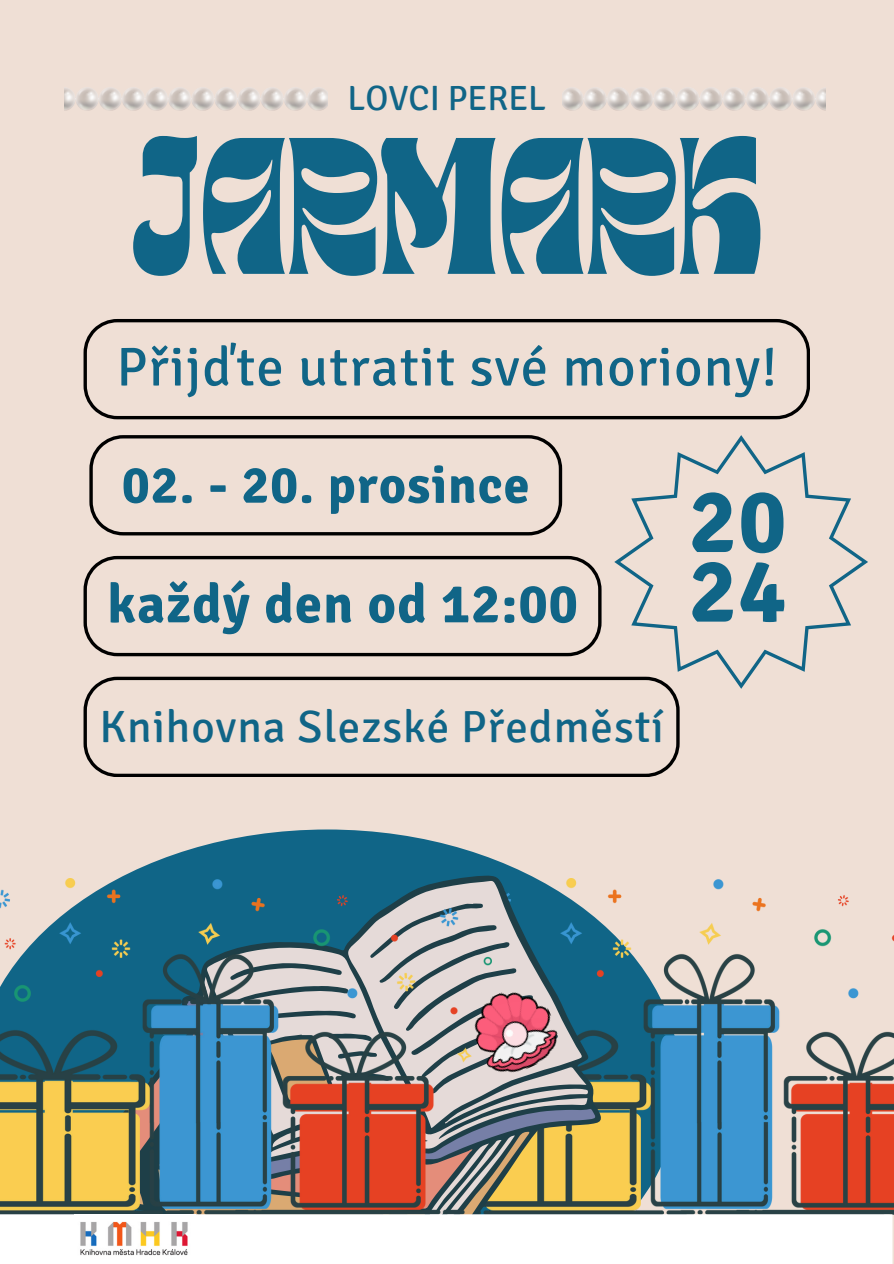
<style>
.page{position:relative;width:894px;height:1264px;background:#fff}
.page>*{position:absolute;margin:0;border:0;box-sizing:border-box;transform-origin:0 0}
.t1{font:135.75px "TANMOONLIGHT DISPLAY";color:#106587}
.t2{font:700 89.7px/69.6px "Signika";color:#106587}
.t3{font:54.6px "Signika";letter-spacing:.02em;color:#106587}
.t4{font:700 54.6px "Signika";letter-spacing:.02em;color:#106587}
.t5{font:700 52.05px "Signika";letter-spacing:.02em;color:#106587}
.t6{font:45px "Signika";letter-spacing:.02em;color:#106587}
.t7{font:34.95px "Signika";color:#106587}
</style>
<div class="page">
<div style="left:0;top:0;width:893px;height:1263px;background:#efdfd5"></div>
<svg style="left:125px;top:829px;width:404px;height:46px;fill:#106587"></svg>
<svg style="left:83px;top:319px;width:726px;height:100px"></svg>
<svg style="left:89px;top:435px;width:473px;height:100px"></svg>
<svg style="left:83px;top:556px;width:518px;height:100px"></svg>
<svg style="left:614px;top:435px;width:253px;height:253px"></svg>
<img style="left:64px;top:88px;width:263px;height:23px">
<img style="left:562px;top:88px;width:263px;height:23px">
<img style="left:601px;top:879px;width:292px;height:335px">
<svg style="left:119px;top:875px;width:482px;height:339px;fill:#106587"></svg>
<svg style="left:588px;top:999px;width:9px;height:177px;background:#6a8164"></svg>
<svg style="left:491px;top:880px;width:97px;height:334px"></svg>
<img style="left:0;top:878px;width:491px;height:336px">
<svg style="left:83px;top:676px;width:596px;height:101px"></svg>
<div style="left:0;top:1214px;width:892px;height:49px;background:#fff"></div>
<img style="left:75px;top:1214px;width:120px;height:48px">
<img style="left:462px;top:977px;width:105px;height:106px">
<h1 class="t7" style="left:347px;top:77px;width:200px">LOVCI PEREL</h1>
<p class="t1" style="left:131px;top:131px;width:632px">JARMARK</p>
<p class="t3" style="left:116px;top:334px;width:662px">Přijďte utratit své moriony!</p>
<p class="t5" style="left:122px;top:453px;width:409px">02. - 20. prosince</p>
<p class="t4" style="left:107px;top:571px;width:472px">každý den od 12:00</p>
<p class="t2" style="left:688px;top:488px;width:99px">20<br>24</p>
<h3 class="t6" style="left:99px;top:699px;width:565px">Knihovna Slezské Předměstí</h3>
</div>
